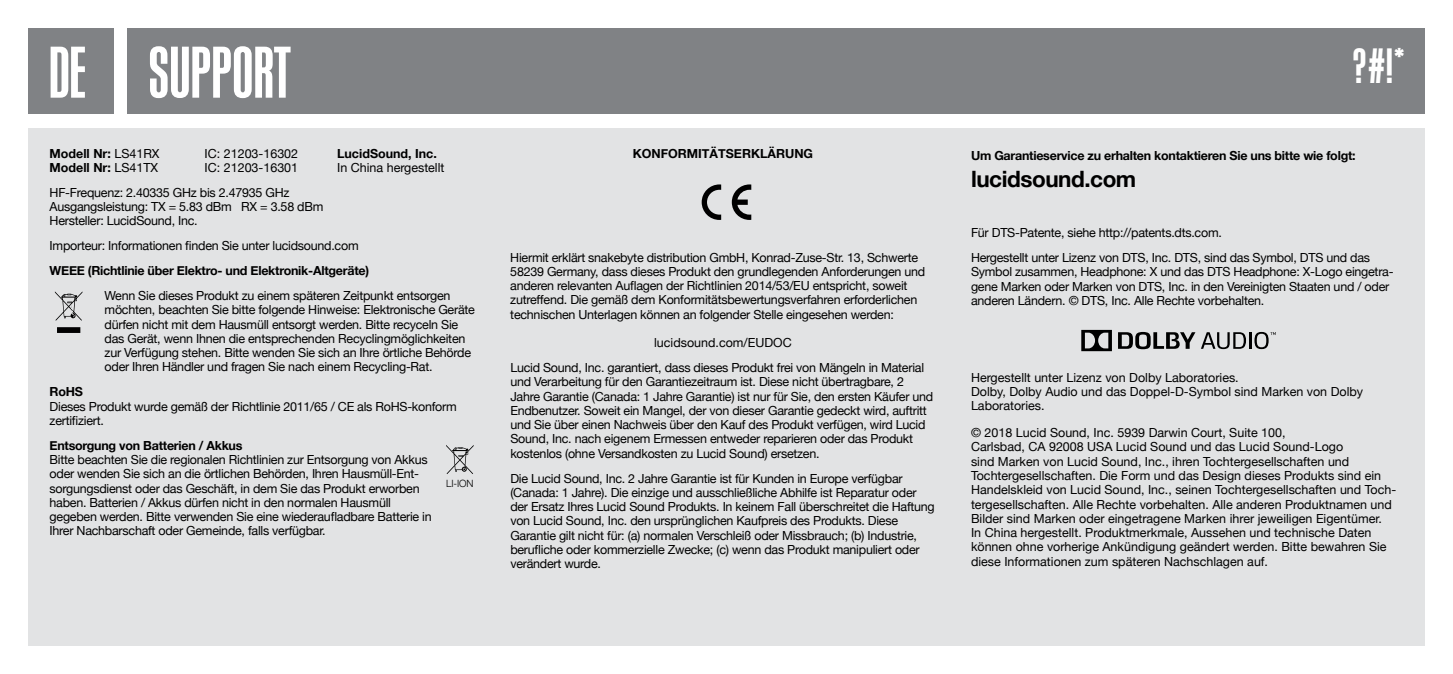
<style>
.page{position:relative;width:1453px;height:674px;background:#fff}
.page>*{position:absolute;margin:0;border:0;box-sizing:border-box;transform-origin:0 0}
.t1{font:500 70px "Kommissar X Cond";letter-spacing:.015em;color:#fff}
.t2{font:500 47.5px "Kommissar X Cond";color:#fff}
.t3{font:700 22.5px "Helvetica Neue";letter-spacing:-.02em;color:#000}
.t4{font:12.5px/14.2px "Helvetica Neue";letter-spacing:-.02em;color:#000}
.t5{font:12.5px/14.2px "Helvetica Neue";color:#000}
.t6{font:700 12.5px "Helvetica Neue";letter-spacing:-.02em;color:#000}
.t7{font:700 12.5px "Helvetica Neue";color:#000}
.t8{font:300 10px "Helvetica Neue";color:#000}
.s1{font-weight:400}
</style>
<div class="page">
<div style="left:28px;top:128px;width:1396px;height:517px;background:#e2e3e4"></div>
<div style="left:128px;top:28px;width:1296px;height:85px;background:#808285"></div>
<div style="left:28px;top:28px;width:85px;height:85px;background:#808285"></div>
<svg style="left:446px;top:445px;width:28px;height:29px"></svg>
<svg style="left:702px;top:184px;width:19px;height:36px"></svg>
<svg style="left:732px;top:184px;width:19px;height:36px"></svg>
<svg style="left:55px;top:291px;width:27px;height:42px"></svg>
<svg style="left:1201px;top:332px;width:75px;height:17px"></svg>
<svg style="left:1081px;top:330px;width:31px;height:21px"></svg>
<svg style="left:1118px;top:332px;width:77px;height:17px"></svg>
<h1 class="t1" style="left:50px;top:27px;width:243px">DE SUPPORT</h1>
<p class="t7" style="left:50px;top:145px;width:111px">Modell Nr: <span class="s1">LS41RX</span></p>
<p class="t5" style="left:205px;top:146px;width:95px">IC: 21203-16302</p>
<p class="t7" style="left:337px;top:145px;width:101px">LucidSound, Inc.</p>
<p class="t7" style="left:50px;top:160px;width:110px">Modell Nr: <span class="s1">LS41TX</span></p>
<p class="t5" style="left:205px;top:160px;width:95px">IC: 21203-16301</p>
<p class="t5" style="left:337px;top:160px;width:109px">In China hergestellt</p>
<p class="t4" style="left:50px;top:185px;width:275px">HF-Frequenz: 2.40335 GHz bis 2.47935 GHz<br>Ausgangsleistung: TX = 5.83 dBm RX = 3.58 dBm<br>Hersteller: LucidSound, Inc.</p>
<p class="t4" style="left:50px;top:238px;width:311px">Importeur: Informationen finden Sie unter lucidsound.com</p>
<p class="t6" style="left:50px;top:263px;width:321px">WEEE (Richtlinie über Elektro- und Elektronik-Altgeräte)</p>
<p class="t4" style="left:105px;top:288px;width:372px">Wenn Sie dieses Produkt zu einem späteren Zeitpunkt entsorgen möchten, beachten Sie bitte folgende Hinweise: Elektronische Geräte dürfen nicht mit dem Hausmüll entsorgt werden. Bitte recyceln Sie das Gerät, wenn Ihnen die entsprechenden Recyclingmöglichkeiten zur Verfügung stehen. Bitte wenden Sie sich an Ihre örtliche Behörde oder Ihren Händler und fragen Sie nach einem Recycling-Rat.</p>
<p class="t6" style="left:50px;top:384px;width:35px">RoHS</p>
<p class="t4" style="left:50px;top:398px;width:409px">Dieses Produkt wurde gemäß der Richtlinie 2011/65 / CE als RoHS-konform zertifiziert.</p>
<p class="t6" style="left:50px;top:437px;width:194px">Entsorgung von Batterien / Akkus</p>
<p class="t4" style="left:50px;top:452px;width:384px">Bitte beachten Sie die regionalen Richtlinien zur Entsorgung von Akkus oder wenden Sie sich an die örtlichen Behörden, Ihren Hausmüll-Ent&shy;sorgungsdienst oder das Geschäft, in dem Sie das Produkt erworben haben. Batterien / Akkus dürfen nicht in den normalen Hausmüll gegeben werden. Bitte verwenden Sie eine wiederaufladbare Batterie in Ihrer Nachbarschaft oder Gemeinde, falls verfügbar.</p>
<p class="t8" style="left:446px;top:477px;width:29px">LI-ION</p>
<p class="t7" style="left:633px;top:145px;width:182px">KONFORMITÄTSERKLÄRUNG</p>
<p class="t4" style="left:510px;top:249px;width:416px">Hiermit erklärt snakebyte distribution GmbH, Konrad-Zuse-Str. 13, Schwerte 58239 Germany, dass dieses Produkt den grundlegenden Anforderungen und anderen relevanten Auflagen der Richtlinien 2014/53/EU entspricht, soweit zutreffend. Die gemäß dem Konformitätsbewertungsverfahren erforderlichen technischen Unterlagen können an folgender Stelle eingesehen werden:</p>
<p class="t4" style="left:510px;top:330px;width:415px;line-height:25px;text-indent:144px">lucidsound.com/EUDOC<br>Lucid Sound, Inc. garantiert, dass dieses Produkt frei von Mängeln in Material</p>
<p class="t4" style="left:510px;top:374px;width:424px">und Verarbeitung für den Garantiezeitraum ist. Diese nicht übertragbare, 2<br>Jahre Garantie (Canada: 1 Jahre Garantie) ist nur für Sie, den ersten Käufer und Endbenutzer. Soweit ein Mangel, der von dieser Garantie gedeckt wird, auftritt und Sie über einen Nachweis über den Kauf des Produkt verfügen, wird Lucid Sound, Inc. nach eigenem Ermessen entweder reparieren oder das Produkt kostenlos (ohne Versandkosten zu Lucid Sound) ersetzen.</p>
<p class="t4" style="left:510px;top:470px;width:426px">Die Lucid Sound, Inc. 2 Jahre Garantie ist für Kunden in Europe verfügbar (Canada: 1 Jahre). Die einzige und ausschließliche Abhilfe ist Reparatur oder der Ersatz Ihres Lucid Sound Produkts. In keinem Fall überschreitet die Haftung von Lucid Sound, Inc. den ursprünglichen Kaufpreis des Produkts. Diese Garantie gilt nicht für: (a) normalen Verschleiß oder Missbrauch; (b) Industrie, berufliche oder kommerzielle Zwecke; (c) wenn das Produkt manipuliert oder verändert wurde.</p>
<h2 class="t2" style="left:1353px;top:35px;width:53px">?#!*</h2>
<p class="t6" style="left:971px;top:147px;width:386px">Um Garantieservice zu erhalten kontaktieren Sie uns bitte wie folgt:</p>
<h3 class="t3" style="left:971px;top:165px;width:167px">lucidsound.com</h3>
<p class="t4" style="left:971px;top:220px;width:401px;line-height:24.8px">Für DTS-Patente, siehe http://patents.dts.com.<br>Hergestellt unter Lizenz von DTS, Inc. DTS, sind das Symbol, DTS und das</p>
<p class="t4" style="left:971px;top:264px;width:424px">Symbol zusammen, Headphone: X und das DTS Headphone: X-Logo eingetra&shy;gene Marken oder Marken von DTS, Inc. in den Vereinigten Staaten und / oder anderen Ländern. © DTS, Inc. Alle Rechte vorbehalten.</p>
<p class="t5" style="left:971px;top:369px;width:394px">Hergestellt unter Lizenz von Dolby Laboratories.<br>Dolby, Dolby Audio und das Doppel-D-Symbol sind Marken von Dolby<br>Laboratories.</p>
<p class="t5" style="left:971px;top:425px;width:427px">© 2018 Lucid Sound, Inc. 5939 Darwin Court, Suite 100,<br>Carlsbad, CA 92008 USA Lucid Sound und das Lucid Sound-Logo<br>sind Marken von Lucid Sound, Inc., ihren Tochtergesellschaften und Tochtergesellschaften. Die Form und das Design dieses Produkts sind ein Handelskleid von Lucid Sound, Inc., seinen Tochtergesellschaften und Toch&shy;tergesellschaften. Alle Rechte vorbehalten. Alle anderen Produktnamen und Bilder sind Marken oder eingetragene Marken ihrer jeweiligen Eigentümer.<br>In China hergestellt. Produktmerkmale, Aussehen und technische Daten können ohne vorherige Ankündigung geändert werden. Bitte bewahren Sie diese Informationen zum späteren Nachschlagen auf.</p>
</div>
